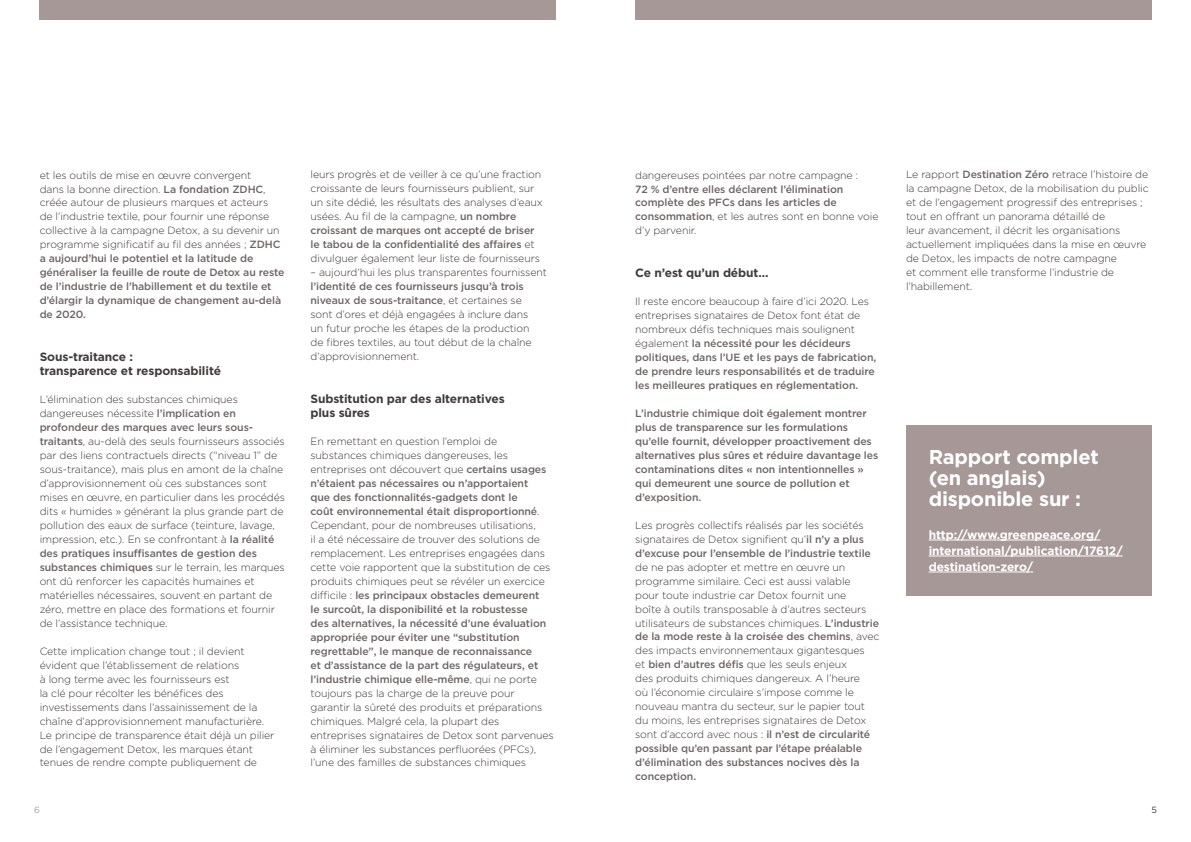
<style>
.page{position:relative;width:1191px;height:842px;background:#fff}
.page>*{position:absolute;margin:0;border:0;box-sizing:border-box;transform-origin:0 0}
.t1{font:700 20px/21px "Gotham";letter-spacing:-.01em;color:#fff}
.t2{font:700 12px/14px "Gotham";letter-spacing:-.01em;color:#413c3c}
.t3{font:700 12px/16px "Gotham";letter-spacing:-.01em;color:#fff}
.t4{font:300 10.5px/14px "Gotham";letter-spacing:-.01em;color:#3c3835}
.t5{font:500 10.5px/14px "Gotham";letter-spacing:-.01em;color:#6e6464}
.t6{font:9px "Gotham";color:#a1a2ab}
.t7{font:9px "Gotham";color:#3c3835}
.s1{font-weight:500;color:#6e6464}
.s2{font-weight:300;color:#3c3835}
</style>
<div class="page">
<div style="left:906px;top:425px;width:245px;height:170px;background:#a79898"></div>
<hr style="left:928px;top:540px;width:172px;height:1px;background:#fff">
<hr style="left:928px;top:556px;width:194px;height:1px;background:#fff">
<hr style="left:928px;top:572px;width:105px;height:1px;background:#fff">
<div style="left:635px;top:0;width:516px;height:20px;background:#a79898"></div>
<div style="left:40px;top:0;width:516px;height:20px;background:#a79898"></div>
<p class="t4" style="left:40px;top:167px;width:246px">et les outils de mise en œuvre convergent<br>dans la bonne direction. <span class="s1">La fondation ZDHC</span>, créée autour de plusieurs marques et acteurs<br>de l’industrie textile, pour fournir une réponse collective à la campagne Detox, a su devenir un programme significatif au fil des années ; <span class="s1">ZDHC a aujourd’hui le potentiel et la latitude de généraliser la feuille de route de Detox au reste de l’industrie de l’habillement et du textile et d’élargir la dynamique de changement au-delà de 2020.</span></p>
<p class="t2" style="left:40px;top:349px;width:183px">Sous-traitance :<br>transparence et responsabilité</p>
<p class="t4" style="left:40px;top:391px;width:247px">L’élimination des substances chimiques dangereuses nécessite <span class="s1">l’implication en profondeur des marques avec leurs sous&shy;traitants</span>, au-delà des seuls fournisseurs associés par des liens contractuels directs (“niveau 1” de sous-traitance), mais plus en amont de la chaîne d’approvisionnement où ces substances sont mises en œuvre, en particulier dans les procédés dits « humides » générant la plus grande part de pollution des eaux de surface (teinture, lavage, impression, etc.). En se confrontant à <span class="s1">la réalité des pratiques insuffisantes de gestion des substances chimiques</span> sur le terrain, les marques ont dû renforcer les capacités humaines et matérielles nécessaires, souvent en partant de zéro, mettre en place des formations et fournir de l’assistance technique.</p>
<p class="t4" style="left:40px;top:643px;width:236px">Cette implication change tout ; il devient évident que l’établissement de relations<br>à long terme avec les fournisseurs est<br>la clé pour récolter les bénéfices des investissements dans l’assainissement de la chaîne d’approvisionnement manufacturière.<br>Le principe de transparence était déjà un pilier de l’engagement Detox, les marques étant tenues de rendre compte publiquement de</p>
<p class="t4" style="left:310px;top:167px;width:234px">leurs progrès et de veiller à ce qu’une fraction croissante de leurs fournisseurs publient, sur un site dédié, les résultats des analyses d’eaux usées. Au fil de la campagne, <span class="s1">un nombre croissant de marques ont accepté de briser le tabou de la confidentialité des affaires</span> et divulguer également leur liste de fournisseurs</p>
<p class="t4" style="left:310px;top:265px;width:238px">– aujourd’hui les plus transparentes fournissent</p>
<p class="t4" style="left:310px;top:279px;width:223px"><span class="s1">l’identité de ces fournisseurs jusqu’à trois niveaux de sous-traitance</span>, et certaines se sont d’ores et déjà engagées à inclure dans un futur proche les étapes de la production de fibres textiles, au tout début de la chaîne d’approvisionnement.</p>
<p class="t2" style="left:310px;top:391px;width:196px">Substitution par des alternatives plus sûres</p>
<p class="t4" style="left:310px;top:433px;width:245px">En remettant en question l’emploi de substances chimiques dangereuses, les entreprises ont découvert que <span class="s1">certains usages n’étaient pas nécessaires ou n’apportaient<br>que des fonctionnalités-gadgets dont le<br>coût environnemental était disproportionné</span>.<br>Cependant, pour de nombreuses utilisations,<br>il a été nécessaire de trouver des solutions de remplacement. Les entreprises engagées dans cette voie rapportent que la substitution de ces produits chimiques peut se révéler un exercice difficile : <span class="s1">les principaux obstacles demeurent<br>le surcoût, la disponibilité et la robustesse<br>des alternatives, la nécessité d’une évaluation appropriée pour éviter une “substitution regrettable”, le manque de reconnaissance<br>et d’assistance de la part des régulateurs, et l’industrie chimique elle-même</span>, qui ne porte toujours pas la charge de la preuve pour garantir la sûreté des produits et préparations chimiques. Malgré cela, la plupart des entreprises signataires de Detox sont parvenues à éliminer les substances perfluorées (PFCs), l’une des familles de substances chimiques</p>
<p class="t4" style="left:635px;top:167px;width:224px">dangereuses pointées par notre campagne :</p>
<p class="t5" style="left:635px;top:182px;width:245px">72 % d’entre elles déclarent l’élimination complète des PFCs dans les articles de consommation<span class="s2">, et les autres sont en bonne voie d’y parvenir.</span></p>
<p class="t2" style="left:635px;top:265px;width:135px">Ce n’est qu’un début…</p>
<p class="t5" style="left:635px;top:294px;width:243px"><span class="s2">Il reste encore beaucoup à faire d’ici 2020. Les entreprises signataires de Detox font état de nombreux défis techniques mais soulignent également</span> la nécessité pour les décideurs politiques, dans l’UE et les pays de fabrication, de prendre leurs responsabilités et de traduire les meilleures pratiques en réglementation.</p>
<p class="t5" style="left:635px;top:406px;width:245px">L’industrie chimique doit également montrer plus de transparence sur les formulations qu’elle fournit, développer proactivement des alternatives plus sûres et réduire davantage les contaminations dites « non intentionnelles » qui demeurent une source de pollution et d’exposition.</p>
<p class="t4" style="left:635px;top:517px;width:237px">Les progrès collectifs réalisés par les sociétés signataires de Detox signifient qu’<span class="s1">il n’y a plus d’excuse pour l’ensemble de l’industrie textile</span></p>
<p class="t4" style="left:635px;top:559px;width:246px">de ne pas adopter et mettre en œuvre un programme similaire. Ceci est aussi valable<br>pour toute industrie car Detox fournit une<br>boîte à outils transposable à d’autres secteurs utilisateurs de substances chimiques. <span class="s1">L’industrie de la mode reste à la croisée des chemins</span>, avec des impacts environnementaux gigantesques<br>et <span class="s1">bien d’autres défis</span> que les seuls enjeux<br>des produits chimiques dangereux. A l’heure<br>où l’économie circulaire s’impose comme le nouveau mantra du secteur, sur le papier tout du moins, les entreprises signataires de Detox sont d’accord avec nous : <span class="s1">il n’est de circularité possible qu’en passant par l’étape préalable d’élimination des substances nocives dès la conception.</span></p>
<p class="t4" style="left:906px;top:167px;width:244px">Le rapport <span class="s1">Destination Zéro</span> retrace l’histoire de la campagne Detox, de la mobilisation du public et de l’engagement progressif des entreprises ; tout en offrant un panorama détaillé de<br>leur avancement, il décrit les organisations actuellement impliquées dans la mise en œuvre de Detox, les impacts de notre campagne<br>et comment elle transforme l’industrie de l’habillement.</p>
<h1 class="t1" style="left:928px;top:446px;width:171px">Rapport complet (en anglais) disponible sur :</h1>
<p class="t3" style="left:928px;top:526px;width:195px">http://www.greenpeace.org/ international/publication/17612/ destination-zero/</p>
<p class="t6" style="left:34px;top:804px;width:7px">6</p>
<p class="t7" style="left:1151px;top:804px;width:7px">5</p>
</div>
